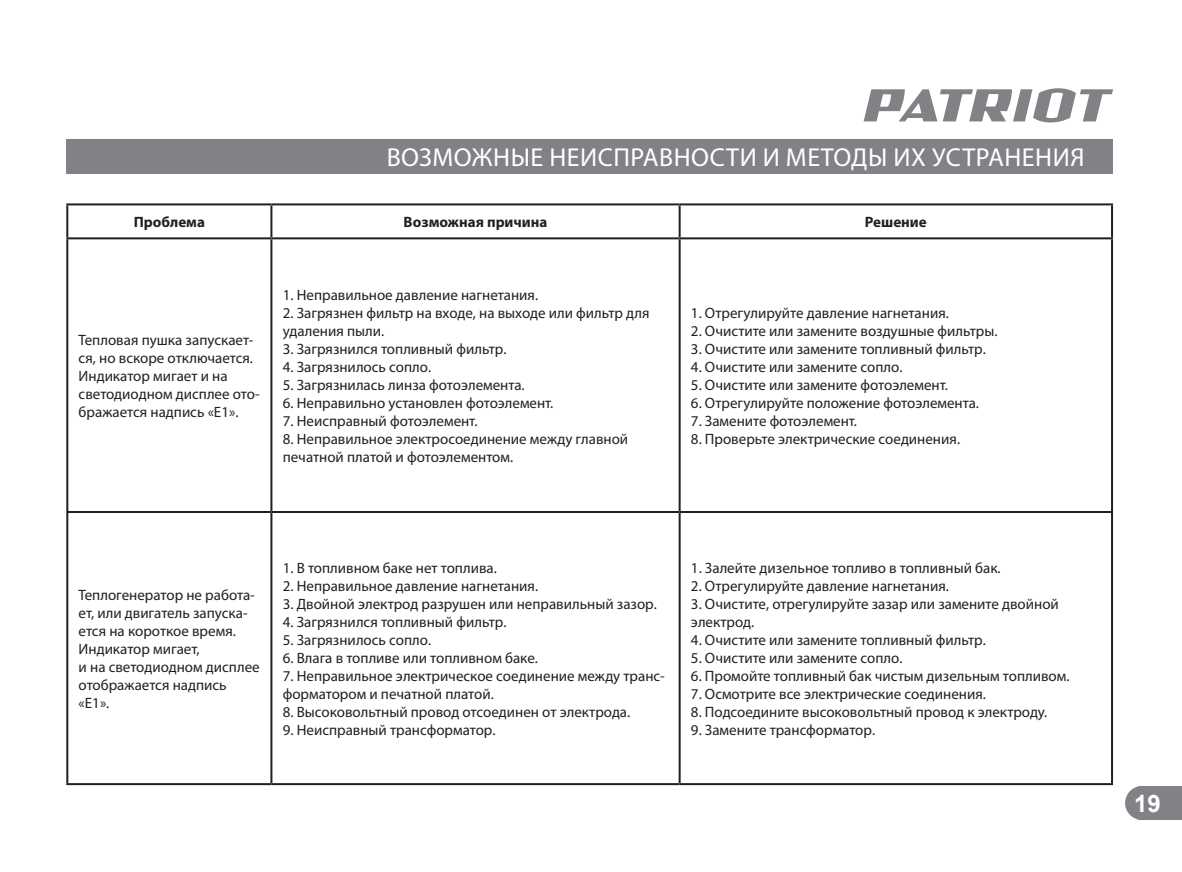
<style>
.page{position:relative;width:1182px;height:872px;background:#fff}
.page>*{position:absolute;margin:0;border:0;box-sizing:border-box;transform-origin:0 0}
.t1{font:26px "Myriad Pro";letter-spacing:.02em;color:#fff}
.t2{font:700 24px "Arial";color:#fff}
.t3{font:15px/18px "Myriad Pro";color:#231f20}
.t4{font:700 15px "Myriad Pro";color:#231f20}
</style>
<div class="page">
<svg style="left:1125px;top:786px;width:57px;height:34px;background:#888a8d"></svg>
<svg style="left:864px;top:88px;width:249px;height:34px"></svg>
<div style="left:66px;top:139px;width:1047px;height:34px;background:#808285"></div>
<hr style="left:66px;top:203px;width:205px;height:2px;background:#231f20">
<hr style="left:66px;top:205px;width:2px;height:32px;background:#231f20">
<hr style="left:271px;top:203px;width:409px;height:2px;background:#231f20">
<hr style="left:270px;top:205px;width:2px;height:32px;background:#231f20">
<hr style="left:680px;top:203px;width:433px;height:2px;background:#231f20">
<hr style="left:679px;top:205px;width:2px;height:32px;background:#231f20">
<hr style="left:1111px;top:205px;width:2px;height:32px;background:#231f20">
<hr style="left:66px;top:237px;width:205px;height:2px;background:#231f20">
<hr style="left:66px;top:239px;width:2px;height:272px;background:#231f20">
<hr style="left:271px;top:237px;width:409px;height:2px;background:#231f20">
<hr style="left:270px;top:239px;width:2px;height:272px;background:#231f20">
<hr style="left:680px;top:237px;width:433px;height:2px;background:#231f20">
<hr style="left:679px;top:239px;width:2px;height:272px;background:#231f20">
<hr style="left:1111px;top:239px;width:2px;height:272px;background:#231f20">
<hr style="left:66px;top:511px;width:205px;height:2px;background:#231f20">
<hr style="left:66px;top:513px;width:2px;height:270px;background:#231f20">
<hr style="left:271px;top:511px;width:409px;height:2px;background:#231f20">
<hr style="left:270px;top:513px;width:2px;height:270px;background:#231f20">
<hr style="left:680px;top:511px;width:433px;height:2px;background:#231f20">
<hr style="left:679px;top:513px;width:2px;height:270px;background:#231f20">
<hr style="left:1111px;top:513px;width:2px;height:270px;background:#231f20">
<hr style="left:66px;top:783px;width:205px;height:2px;background:#231f20">
<hr style="left:271px;top:783px;width:409px;height:2px;background:#231f20">
<hr style="left:680px;top:783px;width:433px;height:2px;background:#231f20">
<h1 class="t1" style="left:387px;top:145px;width:699px">ВОЗМОЖНЫЕ НЕИСПРАВНОСТИ И МЕТОДЫ ИХ УСТРАНЕНИЯ</h1>
<p class="t4" style="left:134px;top:214px;width:73px">Проблема</p>
<p class="t4" style="left:404px;top:214px;width:145px">Возможная причина</p>
<p class="t4" style="left:865px;top:214px;width:63px">Решение</p>
<p class="t3" style="left:79px;top:331px;width:182px">Тепловая пушка запускает&shy;ся, но вскоре отключается.<br>Индикатор мигает и на светодиодном дисплее ото&shy;бражается надпись «E1».</p>
<p class="t3" style="left:283px;top:286px;width:257px">1. Неправильное давление нагнетания.</p>
<p class="t3" style="left:283px;top:304px;width:368px">2. Загрязнен фильтр на входе, на выходе или фильтр для удаления пыли.</p>
<p class="t3" style="left:283px;top:340px;width:225px">3. Загрязнился топливный фильтр.</p>
<p class="t3" style="left:283px;top:358px;width:150px">4. Загрязнилось сопло.</p>
<p class="t3" style="left:283px;top:376px;width:243px">5. Загрязнилась линза фотоэлемента.</p>
<p class="t3" style="left:283px;top:394px;width:272px">6. Неправильно установлен фотоэлемент.</p>
<p class="t3" style="left:283px;top:412px;width:196px">7. Неисправный фотоэлемент.</p>
<p class="t3" style="left:283px;top:430px;width:347px">8. Неправильное электросоединение между главной печатной платой и фотоэлементом.</p>
<p class="t3" style="left:691px;top:304px;width:259px">1. Отрегулируйте давление нагнетания.</p>
<p class="t3" style="left:691px;top:322px;width:308px">2. Очистите или замените воздушные фильтры.</p>
<p class="t3" style="left:691px;top:340px;width:296px">3. Очистите или замените топливный фильтр.</p>
<p class="t3" style="left:691px;top:358px;width:213px">4. Очистите или замените сопло.</p>
<p class="t3" style="left:691px;top:376px;width:258px">5. Очистите или замените фотоэлемент.</p>
<p class="t3" style="left:691px;top:394px;width:290px">6. Отрегулируйте положение фотоэлемента.</p>
<p class="t3" style="left:691px;top:412px;width:168px">7. Замените фотоэлемент.</p>
<p class="t3" style="left:691px;top:430px;width:271px">8. Проверьте электрические соединения.</p>
<p class="t3" style="left:79px;top:586px;width:183px">Теплогенератор не работа&shy;ет, или двигатель запуска&shy;ется на короткое время.<br>Индикатор мигает,<br>и на светодиодном дисплее отображается надпись «E1».</p>
<p class="t3" style="left:283px;top:559px;width:216px">1. В топливном баке нет топлива.</p>
<p class="t3" style="left:283px;top:577px;width:257px">2. Неправильное давление нагнетания.</p>
<p class="t3" style="left:283px;top:595px;width:376px">3. Двойной электрод разрушен или неправильный зазор.</p>
<p class="t3" style="left:283px;top:613px;width:225px">4. Загрязнился топливный фильтр.</p>
<p class="t3" style="left:283px;top:631px;width:150px">5. Загрязнилось сопло.</p>
<p class="t3" style="left:283px;top:649px;width:257px">6. Влага в топливе или топливном баке.</p>
<p class="t3" style="left:283px;top:667px;width:384px">7. Неправильное электрическое соединение между транс&shy;форматором и печатной платой.</p>
<p class="t3" style="left:283px;top:703px;width:349px">8. Высоковольтный провод отсоединен от электрода.</p>
<p class="t3" style="left:283px;top:721px;width:214px">9. Неисправный трансформатор.</p>
<p class="t3" style="left:691px;top:559px;width:311px">1. Залейте дизельное топливо в топливный бак.</p>
<p class="t3" style="left:691px;top:577px;width:259px">2. Отрегулируйте давление нагнетания.</p>
<p class="t3" style="left:691px;top:595px;width:369px">3. Очистите, отрегулируйте зазар или замените двойной электрод.</p>
<p class="t3" style="left:691px;top:631px;width:296px">4. Очистите или замените топливный фильтр.</p>
<p class="t3" style="left:691px;top:649px;width:213px">5. Очистите или замените сопло.</p>
<p class="t3" style="left:691px;top:667px;width:380px">6. Промойте топливный бак чистым дизельным топливом.</p>
<p class="t3" style="left:691px;top:685px;width:296px">7. Осмотрите все электрические соединения.</p>
<p class="t3" style="left:691px;top:703px;width:358px">8. Подсоедините высоковольтный провод к электроду.</p>
<p class="t3" style="left:691px;top:721px;width:186px">9. Замените трансформатор.</p>
<h2 class="t2" style="left:1134px;top:789px;width:28px">19</h2>
</div>
